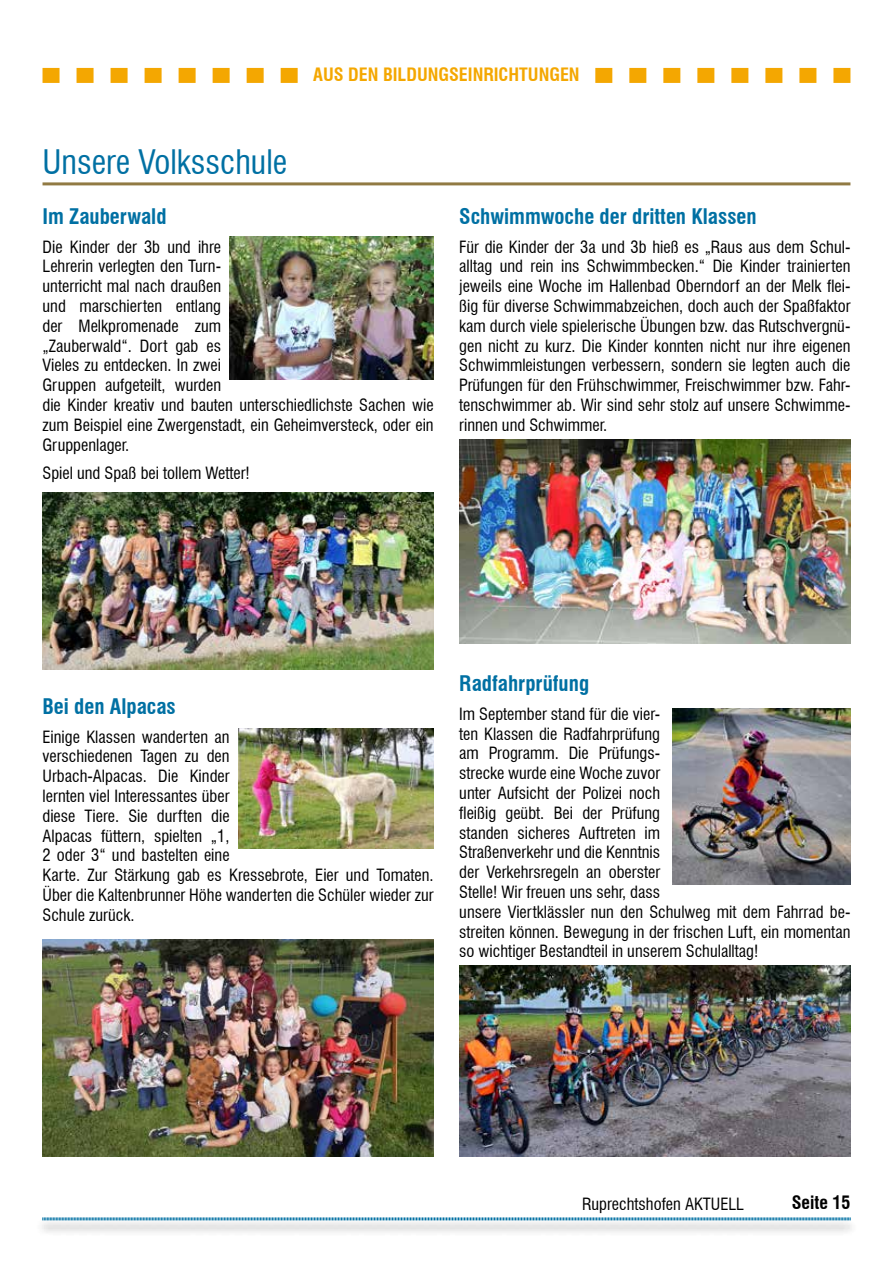
<style>
.page{position:relative;width:893px;height:1263px;background:#fff}
.page>*{position:absolute;margin:0;border:0;box-sizing:border-box;transform-origin:0 0}
.t1{font:condensed 33px "Swiss 721 BT";color:#0070a3}
.t2{font:700 condensed 21px "Swiss 721 BT";color:#0070a3}
.t3{font:700 condensed 18px "Swiss 721 BT";color:#f4a701}
.t4{font:700 condensed 18px "Swiss 721 BT";color:#000}
.t5{font:condensed 16.5px/19.8px "Swiss 721 BT";color:#000}
</style>
<div class="page">
<div style="left:35px;top:1218px;width:823px;height:19px;background:#000;opacity:.87"></div>
<svg style="left:42px;top:1217px;width:809px;height:4px;background:#7db5cf"></svg>
<svg style="left:43px;top:68px;width:255px;height:15px"></svg>
<svg style="left:595px;top:68px;width:255px;height:15px"></svg>
<hr style="left:43px;top:182px;width:807px;height:3px;background:#917a43">
<img style="left:459px;top:439px;width:391px;height:204px">
<img style="left:230px;top:236px;width:204px;height:144px">
<img style="left:43px;top:940px;width:391px;height:217px">
<img style="left:459px;top:965px;width:391px;height:191px">
<img style="left:43px;top:493px;width:391px;height:177px">
<img style="left:238px;top:729px;width:196px;height:120px">
<img style="left:673px;top:709px;width:177px;height:175px">
<p class="t3" style="left:313px;top:64px;width:268px">AUS DEN BILDUNGSEINRICHTUNGEN</p>
<h1 class="t1" style="left:43px;top:142px;width:246px">Unsere Volksschule</h1>
<p class="t2" style="left:43px;top:204px;width:126px">Im Zauberwald</p>
<p class="t5" style="left:43px;top:237px;width:393px">Die Kinder der 3b und ihre<br>Lehrerin verlegten den Turn-<br>unterricht mal nach draußen<br>und marschierten entlang<br>der Melkpromenade zum<br>„Zauberwald“. Dort gab es<br>Vieles zu entdecken. In zwei<br>Gruppen aufgeteilt, wurden<br>die Kinder kreativ und bauten unterschiedlichste Sachen wie zum Beispiel eine Zwergenstadt, ein Geheimversteck, oder ein<br>Gruppenlager.</p>
<p class="t5" style="left:43px;top:463px;width:209px">Spiel und Spaß bei tollem Wetter!</p>
<p class="t2" style="left:459px;top:204px;width:299px">Schwimmwoche der dritten Klassen</p>
<p class="t5" style="left:459px;top:237px;width:393px;text-align:justify">Für die Kinder der 3a und 3b hieß es „Raus aus dem Schul&shy;alltag und rein ins Schwimmbecken.“ Die Kinder trainierten jeweils eine Woche im Hallenbad Oberndorf an der Melk flei&shy;ßig für diverse Schwimmabzeichen, doch auch der Spaßfaktor kam durch viele spielerische Übungen bzw. das Rutschvergnü&shy;gen nicht zu kurz. Die Kinder konnten nicht nur ihre eigenen Schwimmleistungen verbessern, sondern sie legten auch die Prüfungen für den Frühschwimmer, Freischwimmer bzw. Fahr&shy;tenschwimmer ab. Wir sind sehr stolz auf unsere Schwimme&shy;rinnen und Schwimmer.</p>
<p class="t2" style="left:43px;top:694px;width:135px">Bei den Alpacas</p>
<p class="t5" style="left:43px;top:727px;width:393px">Einige Klassen wanderten an<br>verschiedenen Tagen zu den<br>Urbach-Alpacas. Die Kinder<br>lernten viel Interessantes über<br>diese Tiere. Sie durften die<br>Alpacas füttern, spielten „1,<br>2 oder 3“ und bastelten eine<br>Karte. Zur Stärkung gab es Kressebrote, Eier und Tomaten.<br>Über die Kaltenbrunner Höhe wanderten die Schüler wieder zur Schule zurück.</p>
<p class="t2" style="left:459px;top:671px;width:131px">Radfahrprüfung</p>
<p class="t5" style="left:459px;top:704px;width:393px">Im September stand für die vier-<br>ten Klassen die Radfahrprüfung<br>am Programm. Die Prüfungs-<br>strecke wurde eine Woche zuvor<br>unter Aufsicht der Polizei noch<br>fleißig geübt. Bei der Prüfung<br>standen sicheres Auftreten im<br>Straßenverkehr und die Kenntnis<br>der Verkehrsregeln an oberster<br>Stelle! Wir freuen uns sehr, dass<br>unsere Viertklässler nun den Schulweg mit dem Fahrrad be&shy;streiten können. Bewegung in der frischen Luft, ein momentan so wichtiger Bestandteil in unserem Schulalltag!</p>
<p class="t5" style="left:582px;top:1194px;width:163px">Ruprechtshofen AKTUELL</p>
<p class="t4" style="left:792px;top:1192px;width:60px">Seite 15</p>
</div>
